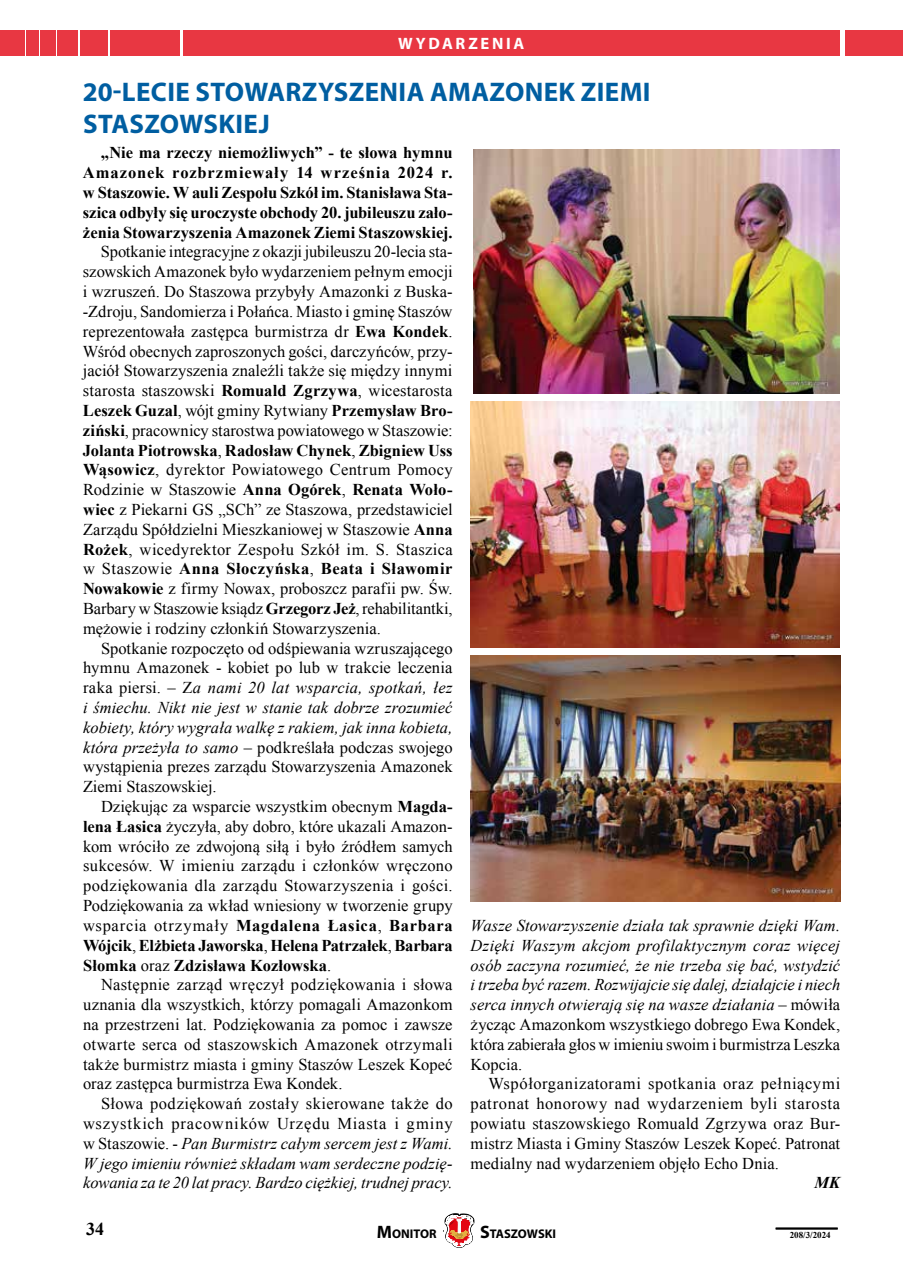
<style>
.page{position:relative;width:904px;height:1276px;background:#fff}
.page>*{position:absolute;margin:0;border:0;box-sizing:border-box;transform-origin:0 0}
.t1{font:700 27px/32.4px "Myriad Pro";letter-spacing:.015em;color:#005ea1}
.t2{font:700 18px "Times New Roman";color:#000}
.t3{font:16.5px/19.8px "Times New Roman";letter-spacing:.005em;color:#000;text-align:justify}
.t4{font:italic 16.5px/19.8px "Times New Roman";letter-spacing:-.005em;color:#000;text-align:justify}
.t5{font:700 16.5px/19.8px "Times New Roman";color:#000;text-align:justify}
.t6{font:700 16.5px "Myriad Pro";letter-spacing:.165em;color:#fff}
.t7{font:italic 700 16.5px "Times New Roman";color:#000}
.t8{font:700 12.6px "Myriad Pro";color:#000}
.t9{font:700 9px "Times New Roman";color:#000}
.s1{font-weight:700}
.s2{font-style:italic}
.s3{font-style:normal}
.s4{font-size:18px}
</style>
<div class="page">
<img style="left:474px;top:149px;width:365px;height:244px">
<img style="left:470px;top:401px;width:369px;height:246px">
<img style="left:470px;top:655px;width:370px;height:247px">
<hr style="left:775px;top:1227px;width:62px;height:1px;background:#000">
<hr style="left:775px;top:1228px;width:62px;height:1px;background:#000">
<svg style="left:445px;top:1213px;width:29px;height:34px"></svg>
<div style="left:183px;top:30px;width:656px;height:26px;background:#e83742"></div>
<div style="left:0;top:30px;width:24px;height:26px;background:#e83742"></div>
<div style="left:26px;top:30px;width:12px;height:26px;background:#e83742"></div>
<div style="left:40px;top:30px;width:16px;height:26px;background:#e83742"></div>
<div style="left:110px;top:30px;width:69px;height:26px;background:#e83742"></div>
<div style="left:845px;top:30px;width:57px;height:26px;background:#e83742"></div>
<div style="left:58px;top:30px;width:20px;height:26px;background:#e83742"></div>
<div style="left:80px;top:30px;width:28px;height:26px;background:#e83742"></div>
<p class="t6" style="left:398px;top:33px;width:128px">WYDARZENIA</p>
<h1 class="t1" style="left:83px;top:75px;width:569px">20-LECIE STOWARZYSZENIA AMAZONEK ZIEMI<br>STASZOWSKIEJ</h1>
<p class="t5" style="left:83px;top:143px;width:371px;text-indent:18px">„Nie ma rzeczy niemożliwych” - te słowa hymnu Amazonek rozbrzmiewały 14 września 2024 r. w Staszowie. W auli Zespołu Szkół im. Stanisława Sta&shy;szica odbyły się uroczyste obchody 20. jubileuszu zało&shy;żenia Stowarzyszenia Amazonek Ziemi Staszowskiej.</p>
<p class="t3" style="left:83px;top:242px;width:371px;text-indent:18px">Spotkanie integracyjne z okazji jubileuszu 20-lecia sta&shy;szowskich Amazonek było wydarzeniem pełnym emocji i wzruszeń. Do Staszowa przybyły Amazonki z Buska--Zdroju, Sandomierza i Połańca. Miasto i gminę Staszów reprezentowała zastępca burmistrza dr <span class="s1">Ewa Kondek</span>.<br>Wśród obecnych zaproszonych gości, darczyńców, przy&shy;jaciół Stowarzyszenia znaleźli także się między innymi starosta staszowski <span class="s1">Romuald Zgrzywa</span>, wicestarosta <span class="s1">Leszek Guzal</span>, wójt gminy Rytwiany <span class="s1">Przemysław Bro&shy;ziński</span>, pracownicy starostwa powiatowego w Staszowie:<br><span class="s1">Jolanta Piotrowska</span>, <span class="s1">Radosław Chynek</span>, <span class="s1">Zbigniew Uss Wąsowicz</span>, dyrektor Powiatowego Centrum Pomocy Rodzinie w Staszowie <span class="s1">Anna Ogórek</span>, <span class="s1">Renata Woło&shy;wiec</span> z Piekarni GS „SCh” ze Staszowa, przedstawiciel Zarządu Spółdzielni Mieszkaniowej w Staszowie <span class="s1">Anna Rożek</span>, wicedyrektor Zespołu Szkół im. S. Staszica w Staszowie <span class="s1">Anna Słoczyńska</span>, <span class="s1">Beata i Sławomir Nowakowie</span> z firmy Nowax, proboszcz parafii pw. Św.<br>Barbary w Staszowie ksiądz <span class="s1">Grzegorz Jeż</span>, rehabilitantki, mężowie i rodziny członkiń Stowarzyszenia.</p>
<p class="t3" style="left:83px;top:638px;width:371px;text-indent:18px">Spotkanie rozpoczęto od odśpiewania wzruszającego hymnu Amazonek - kobiet po lub w trakcie leczenia raka piersi. – Z<span class="s2">a nami 20 lat wsparcia, spotkań, łez i śmiechu. Nikt nie jest w stanie tak dobrze zrozumieć kobiety, który wygrała walkę z rakiem, jak inna kobieta, która przeżyła to samo</span> – podkreślała podczas swojego wystąpienia prezes zarządu Stowarzyszenia Amazonek Ziemi Staszowskiej.</p>
<p class="t3" style="left:83px;top:796px;width:371px;text-indent:18px">Dziękując za wsparcie wszystkim obecnym <span class="s1">Magda&shy;lena Łasica</span> życzyła, aby dobro, które ukazali Amazon&shy;kom wróciło ze zdwojoną siłą i było źródłem samych sukcesów. W imieniu zarządu i członków wręczono podziękowania dla zarządu Stowarzyszenia i gości.<br>Podziękowania za wkład wniesiony w tworzenie grupy wsparcia otrzymały <span class="s1">Magdalena Łasica</span>, <span class="s1">Barbara Wójcik</span>, <span class="s1">Elżbieta Jaworska</span>, <span class="s1">Helena Patrzałek</span>, <span class="s1">Barbara Słomka</span> oraz <span class="s1">Zdzisława Kozłowska</span>.</p>
<p class="t3" style="left:83px;top:974px;width:371px;text-indent:18px">Następnie zarząd wręczył podziękowania i słowa uznania dla wszystkich, którzy pomagali Amazonkom na przestrzeni lat. Podziękowania za pomoc i zawsze otwarte serca od staszowskich Amazonek otrzymali także burmistrz miasta i gminy Staszów Leszek Kopeć oraz zastępca burmistrza Ewa Kondek.</p>
<p class="t4" style="left:83px;top:1093px;width:371px;text-indent:18px"><span class="s3">Słowa podziękowań zostały skierowane także do wszystkich pracowników Urzędu Miasta i gminy w Staszowie. -</span> Pan Burmistrz całym sercem jest z Wami.<br>W jego imieniu również składam wam serdeczne podzię&shy;kowania za te 20 lat pracy. Bardzo ciężkiej, trudnej pracy.</p>
<p class="t4" style="left:470px;top:915px;width:371px">Wasze Stowarzyszenie działa tak sprawnie dzięki Wam.<br>Dzięki Waszym akcjom profilaktycznym coraz więcej osób zaczyna rozumieć, że nie trzeba się bać, wstydzić i trzeba być razem. Rozwijajcie się dalej, działajcie i niech serca innych otwierają się na wasze działania <span class="s3">– mówiła życząc Amazonkom wszystkiego dobrego Ewa Kondek, która zabierała głos w imieniu swoim i burmistrza Leszka Kopcia.</span></p>
<p class="t3" style="left:470px;top:1073px;width:371px;text-indent:18px">Współorganizatorami spotkania oraz pełniącymi patronat honorowy nad wydarzeniem byli starosta powiatu staszowskiego Romuald Zgrzywa oraz Bur&shy;mistrz Miasta i Gminy Staszów Leszek Kopeć. Patronat medialny nad wydarzeniem objęło Echo Dnia.</p>
<p class="t7" style="left:814px;top:1171px;width:27px">MK</p>
<p class="t2" style="left:86px;top:1216px;width:19px">34</p>
<p class="t8" style="left:377px;top:1225px;width:61px"><span class="s4">M</span>ONITOR</p>
<p class="t8" style="left:480px;top:1225px;width:77px"><span class="s4">S</span>TASZOWSKI</p>
<p class="t9" style="left:789px;top:1229px;width:43px">208/3/2024</p>
</div>
